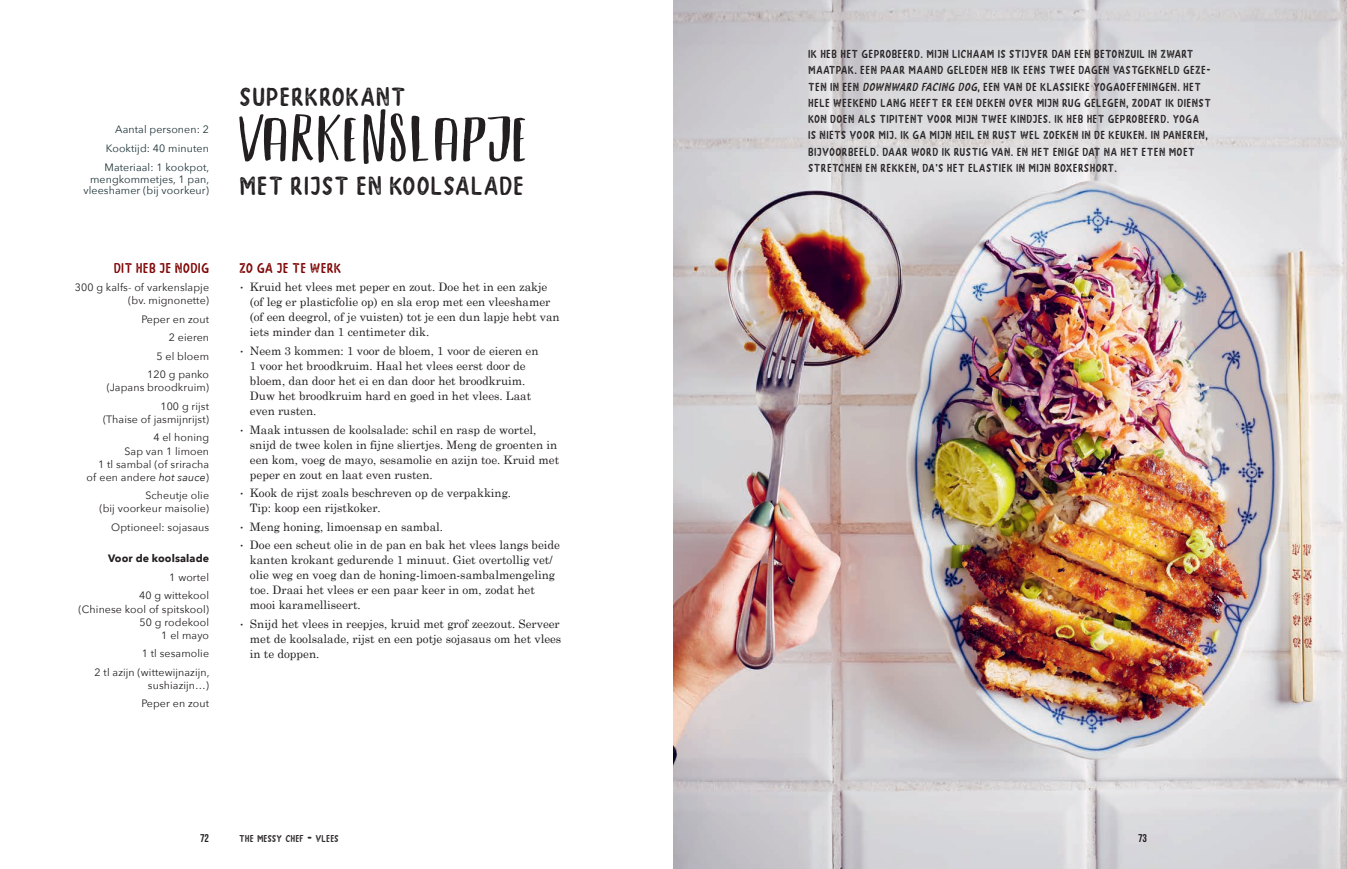
<style>
.page{position:relative;width:1347px;height:869px;background:#fff}
.page>*{position:absolute;margin:0;border:0;box-sizing:border-box;transform-origin:0 0}
.t1{font:60px "Rockstar Display";letter-spacing:.07em;color:#231f20}
.t2{font:25.38px "Super Stamp";letter-spacing:.02em;color:#231f20}
.t3{font:13.75px "Super Stamp";letter-spacing:.01em;color:#7d0100}
.t4{font:11.62px/15px "Century Schoolbook";color:#231f20}
.t5{font:11.25px/16.2px "Super Stamp";letter-spacing:.03em;color:#231f20}
.t6{font:11.25px "Bebas Neue";color:#231f20}
.t7{font:10.62px/18.5px "Avenir Next";letter-spacing:.01em;color:#231f20;text-align:right}
.t8{font:10.62px/19px "Avenir Next";letter-spacing:.01em;color:#203339;text-align:justify}
.t9{font:700 10.62px "Avenir Next";letter-spacing:.01em;color:#231f20}
.t10{font:9.62px "Super Stamp";color:#231f20}
.s1{font-style:italic}
.s2{font-size:8.75px}
.s3{font-size:13.75px}
</style>
<div class="page">
<img style="left:673px;top:0;width:673px;height:868px">
<p class="t8" style="left:104px;top:119px;width:106px;text-indent:11px">Aantal personen: 2<br>Kooktijd: 40 minuten Materiaal: 1 kookpot,</p>
<p class="t8" style="left:84px;top:172px;width:127px;line-height:11.9px;text-align:right">mengkommetjes, 1 pan, vleeshamer (bij voorkeur)</p>
<p class="t3" style="left:114px;top:259px;width:97px">DIT HEB JE NODIG</p>
<p class="t7" style="left:75px;top:280px;width:136px;line-height:13.1px">300 g kalfs- of varkenslapje (bv. mignonette)</p>
<p class="t7" style="left:141px;top:309px;width:69px">Peper en zout<br>2 eieren<br>5 el bloem<br>120 g panko</p>
<p class="t7" style="left:107px;top:378px;width:104px">(Japans broodkruim)<br>100 g rijst</p>
<p class="t7" style="left:103px;top:409px;width:108px">(Thaise of jasmijnrijst)<br>4 el honing</p>
<p class="t7" style="left:87px;top:443px;width:124px;line-height:13.1px">Sap van 1 limoen<br>1 tl sambal (of sriracha of een andere <span class="s1">hot sauce</span>)</p>
<p class="t7" style="left:99px;top:488px;width:111px;line-height:13.1px">Scheutje olie<br>(bij voorkeur maisolie)</p>
<p class="t7" style="left:111px;top:517px;width:99px">Optioneel: sojasaus</p>
<p class="t9" style="left:108px;top:549px;width:103px">Voor de koolsalade</p>
<p class="t7" style="left:139px;top:567px;width:71px">1 wortel<br>40 g wittekool</p>
<p class="t7" style="left:79px;top:601px;width:132px;line-height:13.1px">(Chinese kool of spitskool)<br>50 g rodekool<br>1 el mayo</p>
<p class="t7" style="left:94px;top:643px;width:116px">1 tl sesamolie<br>2 tl azijn (wittewijnazijn,</p>
<p class="t7" style="left:141px;top:675px;width:69px">sushiazijn…)<br>Peper en zout</p>
<h2 class="t2" style="left:239px;top:80px;width:168px">SUPERKROKANT</h2>
<h1 class="t1" style="left:239px;top:95px;width:290px">VARKENSLAPJE</h1>
<h2 class="t2" style="left:239px;top:169px;width:286px">MET RIJST EN KOOLSALADE</h2>
<p class="t3" style="left:239px;top:259px;width:104px">ZO GA JE TE WERK</p>
<p class="t4" style="left:250px;top:279px;width:311px;text-indent:-11px"><span class="s2">•</span> Kruid het vlees met peper en zout. Doe het in een zakje (of leg er plasticfolie op) en sla erop met een vleeshamer (of een deegrol, of je vuisten) tot je een dun lapje hebt van iets minder dan 1 centimeter dik.</p>
<p class="t4" style="left:250px;top:343px;width:290px;text-indent:-11px"><span class="s2">•</span> Neem 3 kommen: 1 voor de bloem, 1 voor de eieren en 1 voor het broodkruim. Haal het vlees eerst door de bloem, dan door het ei en dan door het broodkruim.<br>Duw het broodkruim hard en goed in het vlees. Laat even rusten.</p>
<p class="t4" style="left:250px;top:421px;width:311px;text-indent:-11px"><span class="s2">•</span> Maak intussen de koolsalade: schil en rasp de wortel, snijd de twee kolen in fijne sliertjes. Meng de groenten in een kom, voeg de mayo, sesamolie en azijn toe. Kruid met peper en zout en laat even rusten.</p>
<p class="t4" style="left:250px;top:485px;width:263px;text-indent:-11px"><span class="s2">•</span> Kook de rijst zoals beschreven op de verpakking.<br>Tip: koop een rijstkoker.</p>
<p class="t4" style="left:239px;top:518px;width:205px"><span class="s2">•</span> Meng honing, limoensap en sambal.</p>
<p class="t4" style="left:250px;top:537px;width:312px;text-indent:-11px"><span class="s2">•</span> Doe een scheut olie in de pan en bak het vlees langs beide kanten krokant gedurende 1 minuut. Giet overtollig vet/ olie weg en voeg dan de honing-limoen-sambalmengeling toe. Draai het vlees er een paar keer in om, zodat het mooi karamelliseert.</p>
<p class="t4" style="left:250px;top:615px;width:313px;text-indent:-11px"><span class="s2">•</span> Snijd het vlees in reepjes, kruid met grof zeezout. Serveer met de koolsalade, rijst en een potje sojasaus om het vlees in te doppen.</p>
<p class="t6" style="left:200px;top:831px;width:10px">72</p>
<p class="t10" style="left:239px;top:832px;width:101px">THE MESSY CHEF <span class="s3">-</span> VLEES</p>
<p class="t5" style="left:808px;top:45px;width:404px">IK HEB HET GEPROBEERD. MIJN LICHAAM IS STIJVER DAN EEN BETONZUIL IN ZWART MAATPAK. EEN PAAR MAAND GELEDEN HEB IK EENS TWEE DAGEN VASTGEKNELD GEZE-TEN IN EEN <span class="s1">DOWNWARD FACING DOG</span>, EEN VAN DE KLASSIEKE YOGAOEFENINGEN. HET HELE WEEKEND LANG HEEFT ER EEN DEKEN OVER MIJN RUG GELEGEN, ZODAT IK DIENST KON DOEN ALS TIPITENT VOOR MIJN TWEE KINDJES. IK HEB HET GEPROBEERD. YOGA<br>IS NIETS VOOR MIJ. IK GA MIJN HEIL EN RUST WEL ZOEKEN IN DE KEUKEN. IN PANEREN, BIJVOORBEELD. DAAR WORD IK RUSTIG VAN. EN HET ENIGE DAT NA HET ETEN MOET STRETCHEN EN REKKEN, DA’S HET ELASTIEK IN MIJN BOXERSHORT.</p>
<p class="t6" style="left:1138px;top:831px;width:10px">73</p>
</div>
